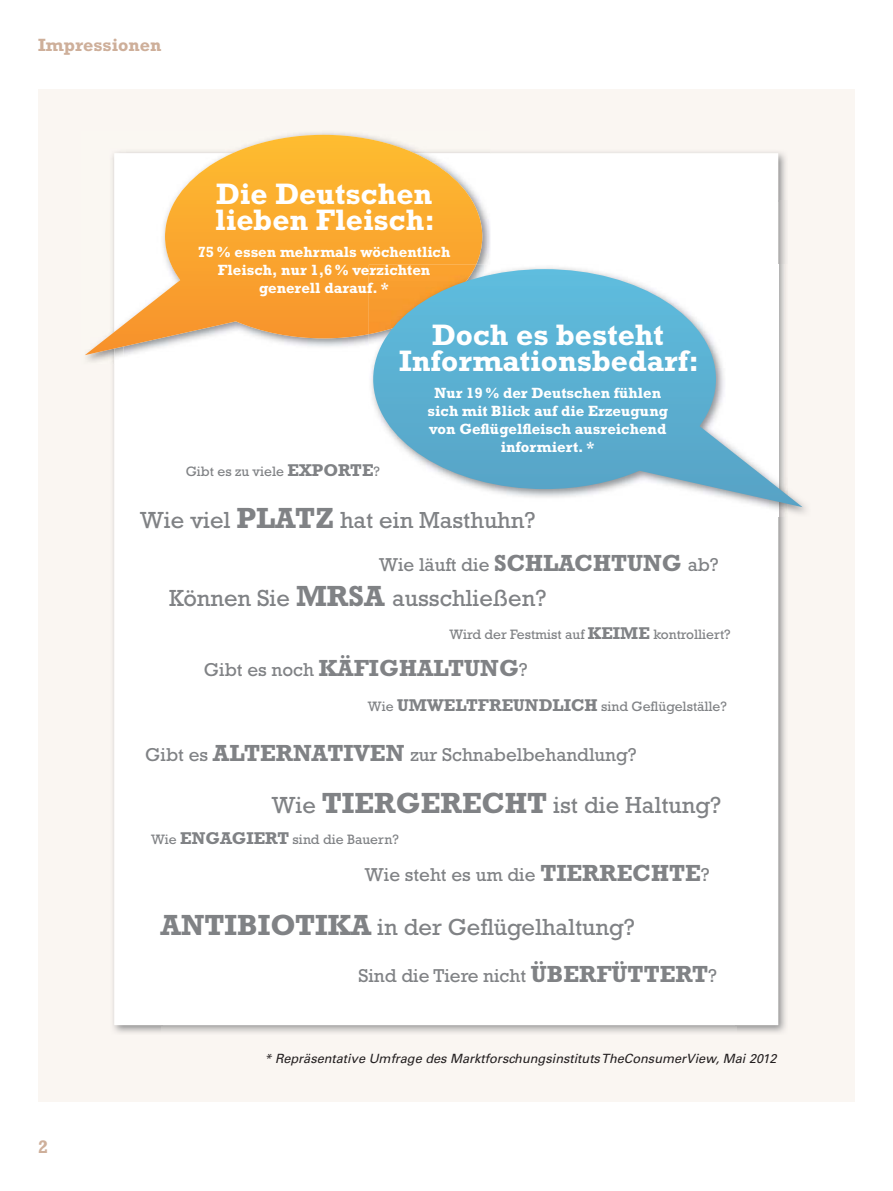
<style>
.page{position:relative;width:893px;height:1191px;background:#fff}
.page>*{position:absolute;margin:0;border:0;box-sizing:border-box;transform-origin:0 0}
.t1{font:700 30px/26.5px "Rockwell Std";color:#fff}
.t2{font:23.7px "Rockwell Std";color:#808285}
.t3{font:700 23.7px "Rockwell Std";color:#808285}
.t4{font:18.9px "Rockwell Std";color:#808285}
.t5{font:700 18.45px "Rockwell Std";color:#ceaf9a}
.t6{font:700 18px "Rockwell Std";color:#ceaf9a}
.t7{font:700 17.25px "Rockwell Std";color:#808285}
.t8{font:700 15px/18px "Rockwell Std";color:#fff;text-align:center}
.t9{font:13.8px "Rockwell Std";color:#808285}
.t10{font:italic 12.75px "Univers LT Std";color:#231f20}
.s1{font-weight:700;font-size:17.25px}
.s2{font-weight:700;font-size:29.55px}
.s3{font-weight:400;font-size:13.8px}
.s4{font-weight:700;font-size:23.7px}
.s5{font-weight:400;font-size:18.9px}
</style>
<div class="page">
<div style="left:38px;top:89px;width:817px;height:1012px;background:#faf6f2"></div>
<img style="left:490px;top:152px;width:296px;height:48px">
<img style="left:778px;top:200px;width:8px;height:65px">
<img style="left:113px;top:364px;width:48px;height:669px">
<img style="left:736px;top:516px;width:50px;height:517px">
<div style="left:114px;top:153px;width:664px;height:872px;background:#fff"></div>
<img style="left:114px;top:153px;width:376px;height:211px">
<svg style="left:85px;top:135px;width:397px;height:220px"></svg>
<img style="left:369px;top:265px;width:437px;height:251px">
<svg style="left:369px;top:464px;width:4px;height:12px"></svg>
<img style="left:369px;top:512px;width:166px;height:4px">
<img style="left:369px;top:265px;width:107px;height:69px">
<svg style="left:373px;top:269px;width:430px;height:238px"></svg>
<p class="t6" style="left:38px;top:38px;width:124px">Impressionen</p>
<h1 class="t1" style="left:215px;top:183px;width:221px">Die Deutschen lieben Fleisch:</h1>
<p class="t8" style="left:198px;top:244px;width:254px">75 % essen mehrmals wöchentlich<br>Fleisch, nur 1,6 % verzichten generell darauf. *</p>
<h1 class="t1" style="left:399px;top:324px;width:301px;text-align:center">Doch es besteht<br>Informationsbedarf:</h1>
<p class="t8" style="left:428px;top:385px;width:242px">Nur 19 % der Deutschen fühlen sich mit Blick auf die Erzeugung von Geflügelfleisch ausreichend informiert. *</p>
<p class="t9" style="left:186px;top:466px;width:178px">Gibt es zu viele <span class="s1">EXPORT</span></p>
<h2 class="t2" style="left:140px;top:511px;width:386px">Wie viel <span class="s2">PLATZ</span> ha e n as u n</h2>
<p class="t7" style="left:362px;top:464px;width:20px">E<span class="s3">?</span></p>
<h2 class="t2" style="left:366px;top:511px;width:171px">t i M thh?</h2>
<p class="t4" style="left:379px;top:557px;width:341px">Wie läuft die <span class="s4">SCHLACHTUNG</span> ab?</p>
<h2 class="t2" style="left:169px;top:589px;width:379px">Können Sie <span class="s2">MRSA</span> ausschließen?</h2>
<p class="t9" style="left:449px;top:629px;width:283px">Wird der Festmist auf <span class="s1">KEIME</span> kontrolliert?</p>
<h2 class="t3" style="left:204px;top:659px;width:325px"><span class="s5">Gibt es noch</span> KÄFIGHALTUNG<span class="s5">?</span></h2>
<p class="t9" style="left:368px;top:701px;width:361px">Wie <span class="s1">UMWELTFREUNDLICH</span> sind Geflügelställe?</p>
<p class="t4" style="left:145px;top:747px;width:493px">Gibt es <span class="s4">ALTERNATIVEN</span> zur Schnabelbehandlung?</p>
<h2 class="t2" style="left:272px;top:796px;width:451px">Wie <span class="s2">TIERGERECHT</span> ist die Haltung?</h2>
<p class="t9" style="left:151px;top:833px;width:249px">Wie <span class="s1">ENGAGIERT</span> sind die Bauern?</p>
<p class="t4" style="left:365px;top:867px;width:346px">Wie steht es um die <span class="s4">TIERRECHTE</span>?</p>
<h2 class="t2" style="left:161px;top:917px;width:476px"><span class="s2">ANTIBIOTIKA</span> in der Geflügelhaltung?</h2>
<p class="t4" style="left:358px;top:968px;width:360px">Sind die Tiere nicht <span class="s4">ÜBERFÜTTERT</span>?</p>
<p class="t5" style="left:38px;top:1139px;width:12px">2</p>
<p class="t10" style="left:265px;top:1052px;width:513px">* Repräsentative Umfrage des Marktforschungsinstituts TheConsumerView, Mai 2012</p>
</div>
